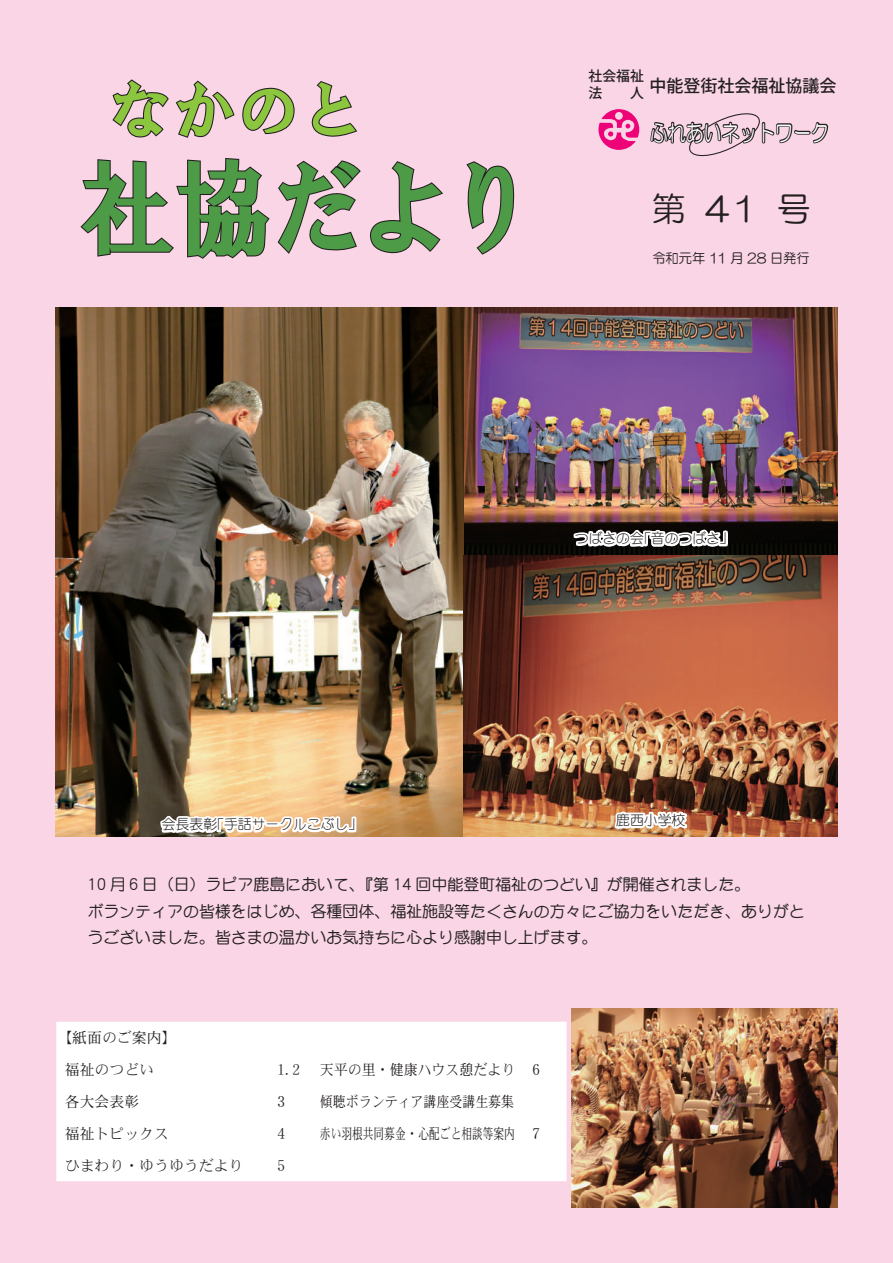
<style>
.page{position:relative;width:893px;height:1263px;background:#fad5e5}
.page>*{position:absolute;margin:0;border:0;box-sizing:border-box;transform-origin:0 0}
.t1{font:106.35px "HG Soei Presence EB";letter-spacing:-.05em;color:#4d9b46;scale:.9 1}
.t2{font:63.75px "HG Soei Presence EB";color:#8bc63e}
.t3{font:34.05px "HG Maru Gothic MPRO";color:#231f20}
.t4{font:22.35px "HG Maru Gothic MPRO";color:#fff;scale:.8 1}
.t5{font:500 16.95px "Koz Go Pro";color:#231f20}
.t6{font:15.9px/26.2px "DF Maru Gothic Md WINP RKSJ H";color:#231f20}
.t7{font:14.85px "DFHS Mincho W3 WIN RKSJ H";color:#231f20}
.t8{font:14.85px "DFHS Mincho W3 WIN RKSJ H";color:#231f20;scale:.72 1}
.t9{font:14.85px "DFHS Mincho W3 WIN RKSJ H";color:#231f20;scale:.87 1}
.t10{font:14.85px "DFHS Mincho W3 WIN RKSJ H";color:#231f20;scale:.94 1}
.t11{font:13.8px "DF Maru Gothic Lt WIN RKSJ H";color:#231f20}
.t12{font:13.8px "HG Maru Gothic MPRO";color:#231f20;scale:.96 1}
.t13{font:500 13.8px "Koz Go Pro";color:#231f20}
</style>
<div class="page">
<img style="left:55px;top:308px;width:783px;height:528px">
<img style="left:572px;top:1008px;width:266px;height:200px">
<svg style="left:112px;top:79px;width:183px;height:59px"></svg>
<svg style="left:312px;top:81px;width:46px;height:56px"></svg>
<svg style="left:80px;top:158px;width:281px;height:101px"></svg>
<svg style="left:369px;top:161px;width:74px;height:93px"></svg>
<svg style="left:466px;top:161px;width:49px;height:94px"></svg>
<svg style="left:598px;top:109px;width:41px;height:41px"></svg>
<svg style="left:650px;top:113px;width:178px;height:44px"></svg>
<div style="left:56px;top:1022px;width:511px;height:159px;background:#fff"></div>
<svg style="left:158px;top:784px;width:201px;height:53px;background:#ddc099"></svg>
<img style="left:571px;top:448px;width:175px;height:118px">
<img style="left:613px;top:770px;width:76px;height:67px">
<h2 class="t2" style="left:109px;top:77px;width:257px">なかのと</h2>
<h1 class="t1" style="left:79px;top:154px;width:512px">社協だより</h1>
<p class="t13" style="left:589px;top:67px;width:57px">社会福祉</p>
<p class="t5" style="left:649px;top:75px;width:189px">中能登街社会福祉協議会</p>
<p class="t13" style="left:589px;top:84px;width:15px">法</p>
<p class="t13" style="left:630px;top:84px;width:15px">人</p>
<h3 class="t4" style="left:650px;top:122px;width:225px">ふれあいネットワーク</h3>
<h3 class="t3" style="left:651px;top:191px;width:36px">第</h3>
<p class="t12" style="left:652px;top:251px;width:166px">令和元年 11 月 28 日発行</p>
<h3 class="t3" style="left:777px;top:191px;width:36px">号</h3>
<h3 class="t3" style="left:705px;top:191px;width:54px">41</h3>
<p class="t11" style="left:575px;top:532px;width:71px">つばさの会</p>
<p class="t11" style="left:637px;top:532px;width:98px">「音のつばさ「</p>
<p class="t11" style="left:162px;top:817px;width:57px">会長表彰</p>
<p class="t11" style="left:210px;top:817px;width:154px">「手話サークルこぶし「</p>
<p class="t11" style="left:616px;top:813px;width:71px">鹿西小学校</p>
<p class="t6" style="left:87px;top:871px;width:719px">10 月６日（日）ラピア鹿島において、『第 14 回中能登町福祉のつどい』が開催されました。<br>ボランティアの皆様をはじめ、各種団体、福祉施設等たくさんの方々にご協力をいただき、ありがとうございました。皆さまの温かいお気持ちに心より感謝申し上げます。</p>
<p class="t7" style="left:57px;top:1030px;width:121px">【紙面のご案内【</p>
<p class="t7" style="left:65px;top:1062px;width:91px">福祉のつどい</p>
<p class="t7" style="left:277px;top:1062px;width:24px">1.2</p>
<p class="t10" style="left:320px;top:1062px;width:210px">天平の里・健康ハウス憩だより</p>
<p class="t7" style="left:533px;top:1062px;width:9px">6</p>
<p class="t7" style="left:65px;top:1094px;width:76px">各大会表彰</p>
<p class="t7" style="left:277px;top:1094px;width:9px">3</p>
<p class="t9" style="left:320px;top:1094px;width:225px">傾聴ボランティア講座受講生募集</p>
<p class="t7" style="left:65px;top:1126px;width:106px">福祉トピックス</p>
<p class="t7" style="left:277px;top:1126px;width:9px">4</p>
<p class="t8" style="left:320px;top:1126px;width:272px">赤い羽根共同募金・心配ごと相談等案内</p>
<p class="t7" style="left:533px;top:1126px;width:9px">7</p>
<p class="t7" style="left:65px;top:1158px;width:180px">ひまわり・ゆうゆうだより</p>
<p class="t7" style="left:277px;top:1158px;width:9px">5</p>
</div>
